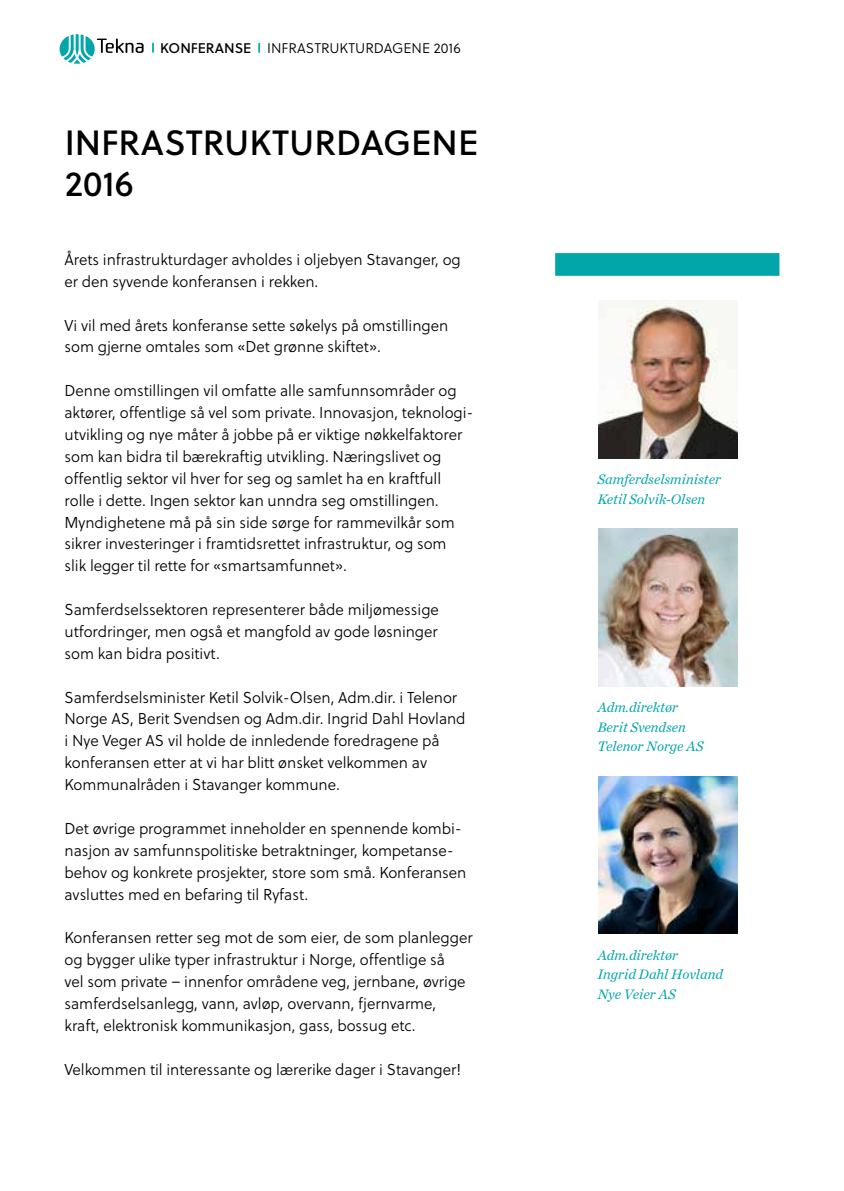
<style>
.page{position:relative;width:844px;height:1191px;background:#fff}
.page>*{position:absolute;margin:0;border:0;box-sizing:border-box;transform-origin:0 0}
.t1{font:35px/40.2px "Soleil Bk";color:#000}
.t2{font:15.75px/21.9px "Soleil Lt";letter-spacing:-.005em;color:#000}
.t3{font:italic 14.35px/19.6px "Chronicle Text G1";color:#00a6aa}
.t4{font:14px "Soleil Lt";color:#000}
.s1{font-family:"Soleil Bk"}
</style>
<div class="page">
<svg style="left:258px;top:43px;width:2px;height:10px"></svg>
<svg style="left:60px;top:34px;width:83px;height:30px"></svg>
<svg style="left:152px;top:43px;width:2px;height:10px"></svg>
<div style="left:555px;top:253px;width:224px;height:23px;background:#00a6aa"></div>
<img style="left:598px;top:301px;width:139px;height:157px">
<img style="left:598px;top:528px;width:139px;height:158px">
<img style="left:598px;top:776px;width:139px;height:157px">
<p class="t4" style="left:160px;top:38px;width:302px"><span class="s1">KONFERANSE</span> INFRASTRUKTURDAGENE 2016</p>
<h1 class="t1" style="left:65px;top:121px;width:415px">INFRASTRUKTURDAGENE<br>2016</h1>
<p class="t2" style="left:64px;top:248px;width:398px">Årets infrastrukturdager avholdes i oljebyen Stavanger, og er den syvende konferansen i rekken.</p>
<p class="t2" style="left:64px;top:314px;width:385px">Vi vil med årets konferanse sette søkelys på omstillingen som gjerne omtales som «Det grønne skiftet».</p>
<p class="t2" style="left:64px;top:379px;width:410px">Denne omstillingen vil omfatte alle samfunnsområder og aktører, offentlige så vel som private. Innovasjon, teknologi&shy;utvikling og nye måter å jobbe på er viktige nøkkelfaktorer som kan bidra til bærekraftig utvikling. Næringslivet og offentlig sektor vil hver for seg og samlet ha en kraftfull rolle i dette. Ingen sektor kan unndra seg omstillingen.<br>Myndighetene må på sin side sørge for rammevilkår som sikrer investeringer i framtidsrettet infrastruktur, og som<br>slik legger til rette for «smartsamfunnet».</p>
<p class="t2" style="left:64px;top:598px;width:376px;text-align:justify">Samferdselssektoren representerer både miljømessige utfordringer, men også et mangfold av gode løsninger som kan bidra positivt.</p>
<p class="t2" style="left:64px;top:686px;width:402px">Samferdselsminister Ketil Solvik-Olsen, Adm.dir. i Telenor Norge AS, Berit Svendsen og Adm.dir. Ingrid Dahl Hovland i Nye Veger AS vil holde de innledende foredragene på konferansen etter at vi har blitt ønsket velkommen av Kommunalråden i Stavanger kommune.</p>
<p class="t2" style="left:64px;top:817px;width:403px">Det øvrige programmet inneholder en spennende kombi&shy;nasjon av samfunnspolitiske betraktninger, kompetanse&shy;behov og konkrete prosjekter, store som små. Konferansen avsluttes med en befaring til Ryfast.</p>
<p class="t2" style="left:64px;top:926px;width:409px">Konferansen retter seg mot de som eier, de som planlegger og bygger ulike typer infrastruktur i Norge, offentlige så<br>vel som private – innenfor områdene veg, jernbane, øvrige samferdselsanlegg, vann, avløp, overvann, fjernvarme, kraft, elektronisk kommunikasjon, gass, bossug etc.</p>
<p class="t2" style="left:64px;top:1058px;width:398px">Velkommen til interessante og lærerike dager i Stavanger!</p>
<p class="t3" style="left:597px;top:469px;width:125px">Samferdselsminister<br>Ketil Solvik-Olsen</p>
<p class="t3" style="left:597px;top:696px;width:108px">Adm.direktør<br>Berit Svendsen<br>Telenor Norge AS</p>
<p class="t3" style="left:597px;top:944px;width:127px">Adm.direktør<br>Ingrid Dahl Hovland<br>Nye Veier AS</p>
</div>
